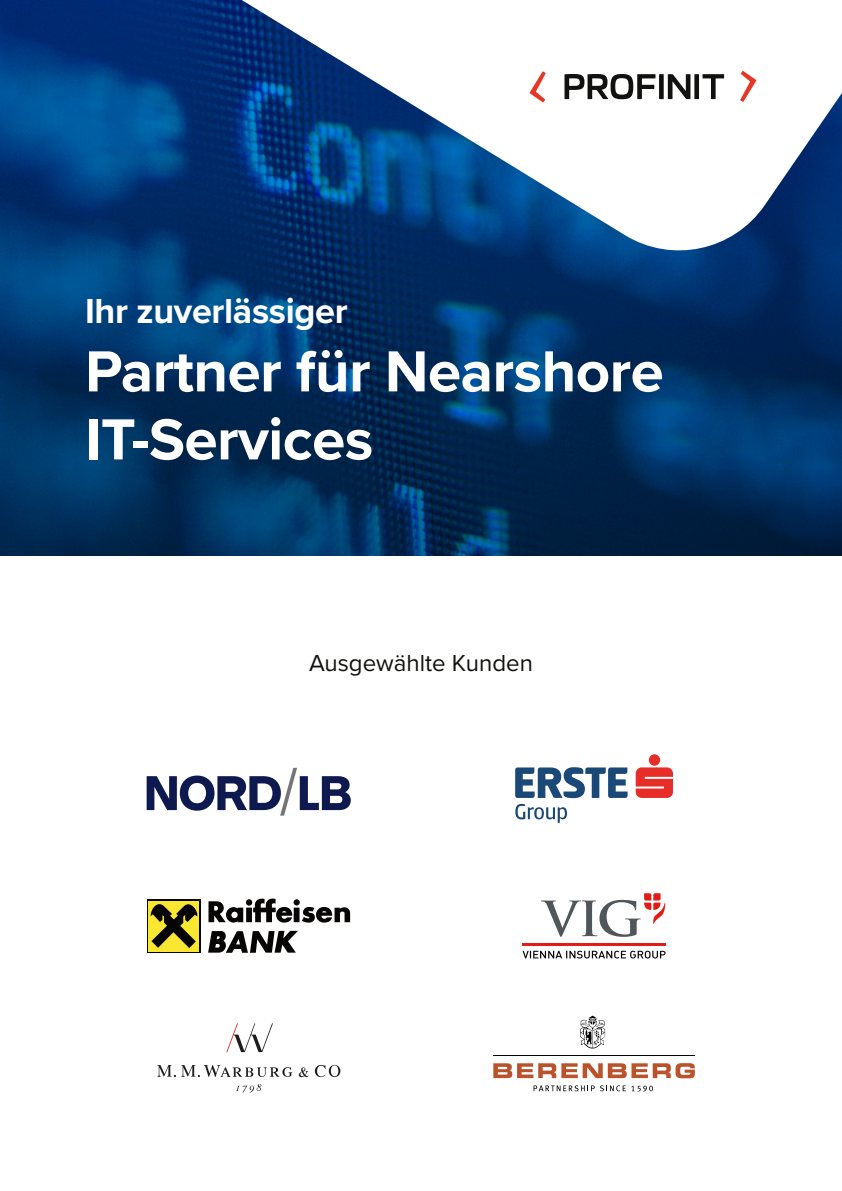
<style>
.page{position:relative;width:842px;height:1191px;background:#fff}
.page>*{position:absolute;margin:0;border:0;box-sizing:border-box;transform-origin:0 0}
.t1{font:700 60px/68px "Proxima Nova";letter-spacing:-.01em;color:#fff}
.t2{font:700 36px "Proxima Nova";letter-spacing:-.01em;color:#fff}
.t3{font:24px "Proxima Nova";color:#11110f}
</style>
<div class="page">
<img style="left:0;top:0;width:842px;height:556px">
<svg style="left:636px;top:754px;width:37px;height:44px"></svg>
<svg style="left:515px;top:767px;width:113px;height:56px"></svg>
<div style="left:147px;top:899px;width:53px;height:53px;background:#f9e732"></div>
<svg style="left:151px;top:899px;width:48px;height:49px"></svg>
<svg style="left:208px;top:898px;width:142px;height:54px"></svg>
<hr style="left:522px;top:943px;width:144px;height:2px;background:#df1c16">
<svg style="left:522px;top:950px;width:143px;height:8px"></svg>
<svg style="left:541px;top:893px;width:124px;height:44px"></svg>
<hr style="left:493px;top:1055px;width:202px;height:1px;background:#060504">
<svg style="left:493px;top:1063px;width:202px;height:15px"></svg>
<svg style="left:580px;top:1015px;width:25px;height:33px"></svg>
<svg style="left:534px;top:1085px;width:119px;height:6px"></svg>
<svg style="left:157px;top:1023px;width:183px;height:69px"></svg>
<svg style="left:147px;top:768px;width:204px;height:47px"></svg>
<svg style="left:196px;top:0;width:646px;height:264px"></svg>
<div style="left:659px;top:74px;width:5px;height:25px;background:#11110f"></div>
<svg style="left:668px;top:74px;width:22px;height:25px"></svg>
<div style="left:694px;top:74px;width:5px;height:25px;background:#11110f"></div>
<svg style="left:702px;top:74px;width:22px;height:25px"></svg>
<svg style="left:564px;top:74px;width:91px;height:25px"></svg>
<svg style="left:529px;top:71px;width:17px;height:31px"></svg>
<svg style="left:740px;top:71px;width:16px;height:31px"></svg>
<p class="t2" style="left:85px;top:284px;width:264px">Ihr zuverlässiger</p>
<p class="t1" style="left:85px;top:336px;width:580px">Partner für Nearshore<br>IT-Services</p>
<p class="t3" style="left:309px;top:645px;width:225px">Ausgewählte Kunden</p>
</div>
